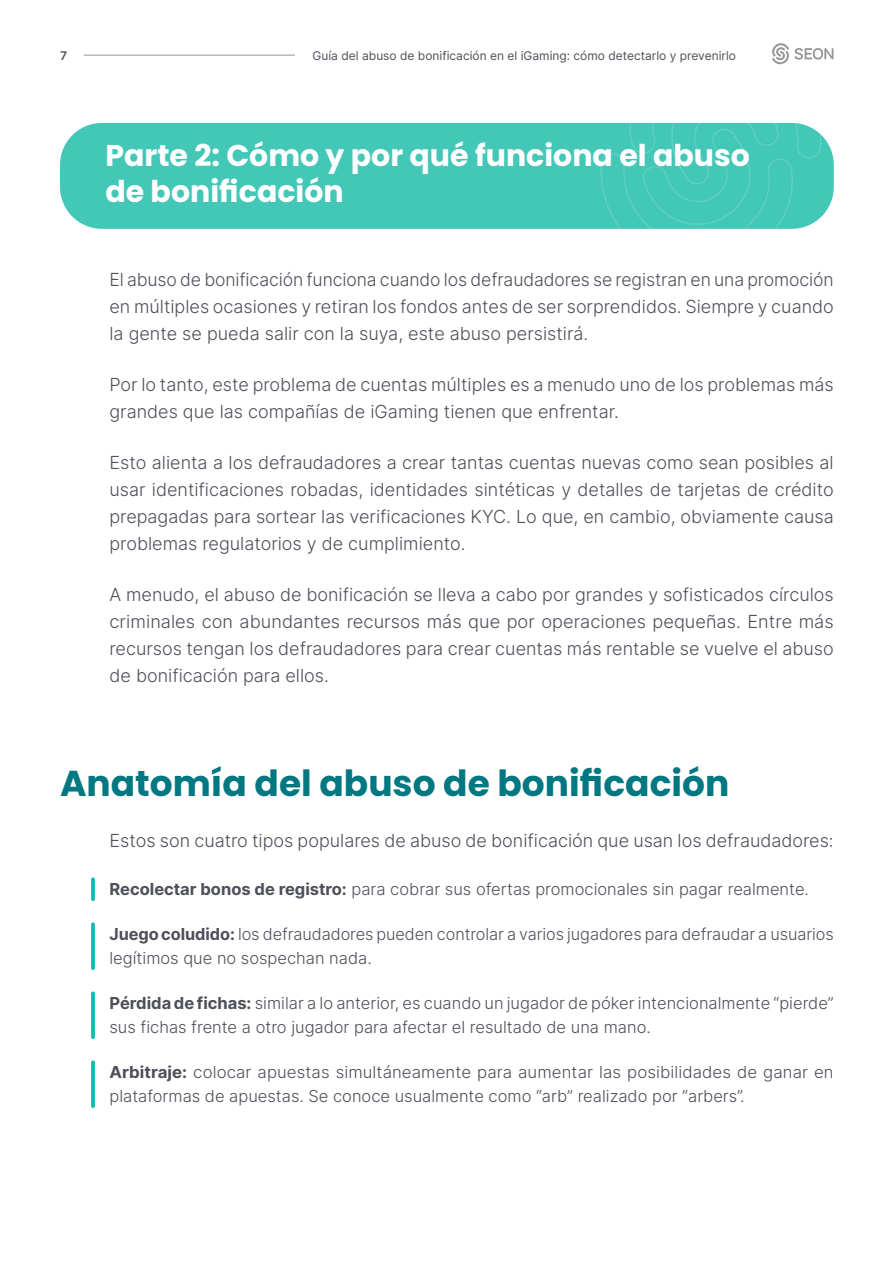
<style>
.page{position:relative;width:893px;height:1263px;background:#fff}
.page>*{position:absolute;margin:0;border:0;box-sizing:border-box;transform-origin:0 0}
.t1{font:700 36px "Poppins";color:#007881}
.t2{font:700 30px/36px "Poppins";color:#fff}
.t3{font:300 18px/27px "Inter";color:#4d4f59;text-align:justify}
.t4{font:300 16.5px/24px "Inter";color:#4d4f59}
.t5{font:12px "Inter";color:#4d4f59}
.t6{font:600 12px "Inter";color:#4d4f59}
.s1{font-weight:700}
</style>
<div class="page">
<hr style="left:84px;top:55px;width:211px;height:1px;background:#969696">
<svg style="left:91px;top:879px;width:4px;height:20px"></svg>
<svg style="left:91px;top:924px;width:4px;height:44px"></svg>
<svg style="left:91px;top:993px;width:4px;height:44px"></svg>
<svg style="left:91px;top:1062px;width:4px;height:44px"></svg>
<div style="left:60px;top:123px;width:774px;height:106px;background:#43c7b7;border-radius:42px"></div>
<svg style="left:599px;top:43px;width:234px;height:186px"></svg>
<p class="t6" style="left:60px;top:46px;width:9px">7</p>
<p class="t5" style="left:313px;top:46px;width:425px">Guía del abuso de bonificación en el iGaming: cómo detectarlo y prevenirlo</p>
<h2 class="t2" style="left:105px;top:138px;width:646px">Parte 2: Cómo y por qué funciona el abuso de bonificación</h2>
<p class="t3" style="left:110px;top:266px;width:726px">El abuso de bonificación funciona cuando los defraudadores se registran en una promoción en múltiples ocasiones y retiran los fondos antes de ser sorprendidos. Siempre y cuando la gente se pueda salir con la suya, este abuso persistirá.</p>
<p class="t3" style="left:110px;top:371px;width:726px">Por lo tanto, este problema de cuentas múltiples es a menudo uno de los problemas más grandes que las compañías de iGaming tienen que enfrentar.</p>
<p class="t3" style="left:110px;top:449px;width:726px">Esto alienta a los defraudadores a crear tantas cuentas nuevas como sean posibles al usar identificaciones robadas, identidades sintéticas y detalles de tarjetas de crédito prepagadas para sortear las verificaciones KYC. Lo que, en cambio, obviamente causa problemas regulatorios y de cumplimiento.</p>
<p class="t3" style="left:110px;top:581px;width:726px">A menudo, el abuso de bonificación se lleva a cabo por grandes y sofisticados círculos criminales con abundantes recursos más que por operaciones pequeñas. Entre más recursos tengan los defraudadores para crear cuentas más rentable se vuelve el abuso de bonificación para ellos.</p>
<h1 class="t1" style="left:60px;top:763px;width:671px">Anatomía del abuso de bonificación</h1>
<p class="t3" style="left:110px;top:827px;width:726px">Estos son cuatro tipos populares de abuso de bonificación que usan los defraudadores:</p>
<p class="t4" style="left:110px;top:877px;width:701px"><span class="s1">Recolectar bonos de registro:</span> para cobrar sus ofertas promocionales sin pagar realmente.</p>
<p class="t4" style="left:110px;top:922px;width:726px"><span class="s1">Juego coludido:</span> los defraudadores pueden controlar a varios jugadores para defraudar a usuarios legítimos que no sospechan nada.</p>
<p class="t4" style="left:110px;top:991px;width:726px"><span class="s1">Pérdida de fichas:</span> similar a lo anterior, es cuando un jugador de póker intencionalmente “pierde” sus fichas frente a otro jugador para afectar el resultado de una mano.</p>
<p class="t4" style="left:110px;top:1060px;width:726px"><span class="s1">Arbitraje:</span> colocar apuestas simultáneamente para aumentar las posibilidades de ganar en plataformas de apuestas. Se conoce usualmente como “arb” realizado por “arbers”.</p>
</div>
